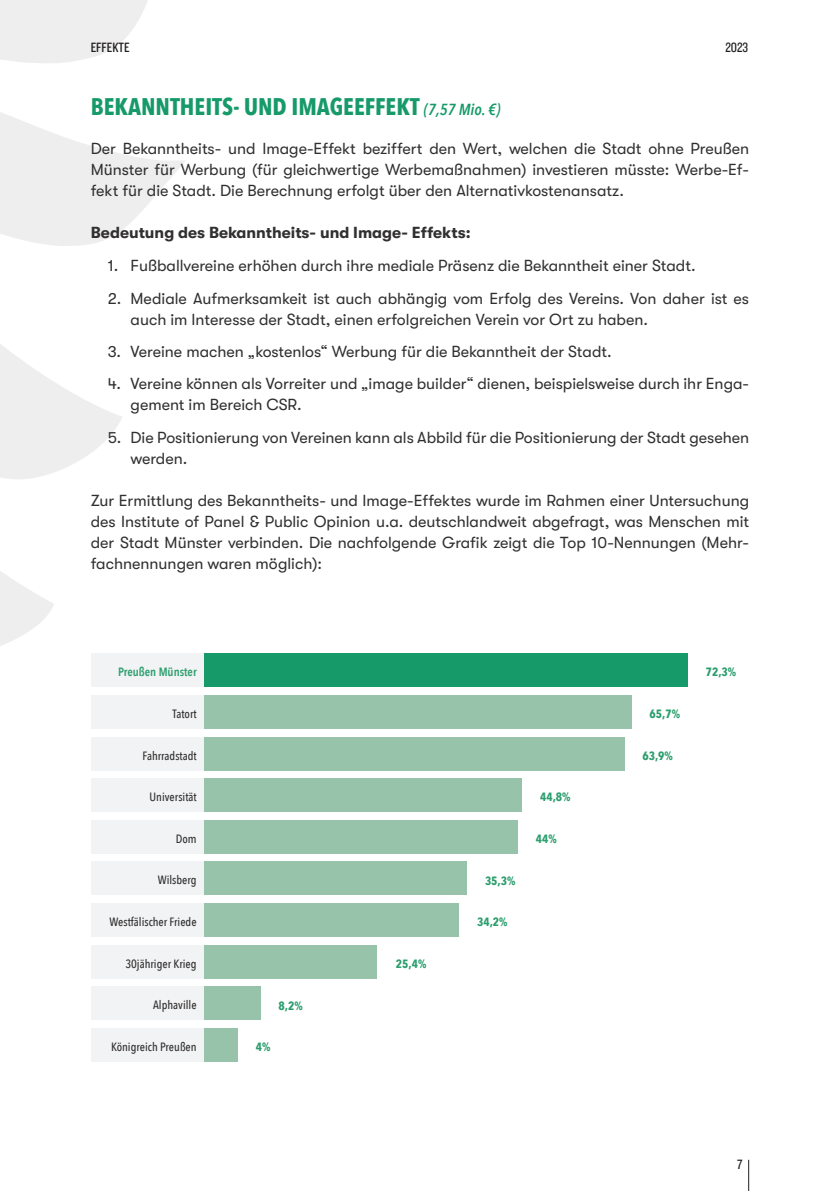
<style>
.page{position:relative;width:840px;height:1191px;background:#fff}
.page>*{position:absolute;margin:0;border:0;box-sizing:border-box;transform-origin:0 0}
.t1{font:700 24px "Avenir Next Condensed";color:#179a69}
.t2{font:16px/21px "GT Walsheim Pro";color:#312f30}
.t3{font:700 16px "GT Walsheim Pro";color:#312f30}
.t4{font:14px "Knockout HTF29 Junior Liteweight";color:#231f20}
.t5{font:500 12px "Avenir Next Condensed";color:#312f30}
.t6{font:700 12px "Avenir Next Condensed";color:#2c9e6e}
.t7{font:600 12px "Avenir Next Condensed";color:#2c9e6e}
.s1{font-weight:600;font-style:italic;font-size:16px}
</style>
<div class="page">
<svg style="left:0;top:0;width:186px;height:1062px"></svg>
<div style="left:91px;top:653px;width:113px;height:34px;background:#f2f3f4"></div>
<div style="left:91px;top:861px;width:113px;height:34px;background:#f2f3f4"></div>
<div style="left:204px;top:653px;width:483px;height:34px;background:#179a69"></div>
<div style="left:204px;top:861px;width:263px;height:34px;background:#96c3a9"></div>
<div style="left:91px;top:695px;width:113px;height:34px;background:#f2f3f4"></div>
<div style="left:91px;top:903px;width:113px;height:34px;background:#f2f3f4"></div>
<div style="left:91px;top:737px;width:113px;height:33px;background:#f2f3f4"></div>
<div style="left:91px;top:945px;width:113px;height:33px;background:#f2f3f4"></div>
<div style="left:91px;top:778px;width:113px;height:34px;background:#f2f3f4"></div>
<div style="left:91px;top:986px;width:113px;height:34px;background:#f2f3f4"></div>
<div style="left:91px;top:820px;width:113px;height:33px;background:#f2f3f4"></div>
<div style="left:91px;top:1028px;width:113px;height:33px;background:#f2f3f4"></div>
<div style="left:204px;top:695px;width:427px;height:34px;background:#96c3a9"></div>
<div style="left:204px;top:903px;width:255px;height:34px;background:#96c3a9"></div>
<div style="left:204px;top:737px;width:421px;height:33px;background:#96c3a9"></div>
<div style="left:204px;top:945px;width:173px;height:33px;background:#96c3a9"></div>
<div style="left:204px;top:778px;width:318px;height:34px;background:#96c3a9"></div>
<div style="left:204px;top:986px;width:56px;height:34px;background:#96c3a9"></div>
<div style="left:204px;top:820px;width:313px;height:33px;background:#96c3a9"></div>
<div style="left:204px;top:1028px;width:34px;height:33px;background:#96c3a9"></div>
<hr style="left:747px;top:1159px;width:1px;height:32px;background:#231f20">
<p class="t4" style="left:91px;top:40px;width:40px">EFFEKTE</p>
<h1 class="t1" style="left:91px;top:92px;width:411px">BEKANNTHEITS- UND IMAGEEFFEKT <span class="s1">(7,57 Mio. €)</span></h1>
<p class="t4" style="left:725px;top:40px;width:24px">2023</p>
<p class="t2" style="left:91px;top:138px;width:659px;text-align:justify">Der Bekanntheits- und Image-Effekt beziffert den Wert, welchen die Stadt ohne Preußen Münster für Werbung (für gleichwertige Werbemaßnahmen) investieren müsste: Werbe-Ef&shy;fekt für die Stadt. Die Berechnung erfolgt über den Alternativkostenansatz.</p>
<p class="t3" style="left:91px;top:224px;width:381px">Bedeutung des Bekanntheits- und Image- Effekts:</p>
<p class="t2" style="left:108px;top:255px;width:589px">1. Fußballvereine erhöhen durch ihre mediale Präsenz die Bekanntheit einer Stadt.</p>
<p class="t2" style="left:130px;top:288px;width:619px;text-indent:-23px">2. Mediale Aufmerksamkeit ist auch abhängig vom Erfolg des Vereins. Von daher ist es auch im Interesse der Stadt, einen erfolgreichen Verein vor Ort zu haben.</p>
<p class="t2" style="left:108px;top:341px;width:505px">3. Vereine machen „kostenlos“ Werbung für die Bekanntheit der Stadt.</p>
<p class="t2" style="left:130px;top:373px;width:619px;text-indent:-23px">4. Vereine können als Vorreiter und „image builder“ dienen, beispielsweise durch ihr Enga&shy;gement im Bereich CSR.</p>
<p class="t2" style="left:130px;top:427px;width:619px;text-indent:-23px">5. Die Positionierung von Vereinen kann als Abbild für die Positionierung der Stadt gesehen werden.</p>
<p class="t2" style="left:91px;top:490px;width:659px;text-align:justify">Zur Ermittlung des Bekanntheits- und Image-Effektes wurde im Rahmen einer Untersuchung des Institute of Panel &amp; Public Opinion u.a. deutschlandweit abgefragt, was Menschen mit der Stadt Münster verbinden. Die nachfolgende Grafik zeigt die Top 10-Nennungen (Mehr&shy;fachnennungen waren möglich):</p>
<p class="t7" style="left:118px;top:662px;width:80px">Preußen Münster</p>
<p class="t6" style="left:705px;top:665px;width:32px">72,3%</p>
<p class="t5" style="left:172px;top:706px;width:26px">Tatort</p>
<p class="t6" style="left:649px;top:706px;width:32px">65,7%</p>
<p class="t5" style="left:142px;top:748px;width:56px">Fahrradstadt</p>
<p class="t6" style="left:642px;top:748px;width:32px">63,9%</p>
<p class="t5" style="left:149px;top:790px;width:49px">Universität</p>
<p class="t6" style="left:539px;top:789px;width:32px">44,8%</p>
<p class="t5" style="left:176px;top:831px;width:22px">Dom</p>
<p class="t6" style="left:535px;top:831px;width:22px">44%</p>
<p class="t5" style="left:158px;top:873px;width:40px">Wilsberg</p>
<p class="t6" style="left:484px;top:873px;width:32px">35,3%</p>
<p class="t5" style="left:109px;top:914px;width:89px">Westfälischer Friede</p>
<p class="t6" style="left:477px;top:914px;width:32px">34,2%</p>
<p class="t5" style="left:125px;top:956px;width:73px">30jähriger Krieg</p>
<p class="t6" style="left:396px;top:956px;width:32px">25,4%</p>
<p class="t5" style="left:153px;top:997px;width:45px">Alphaville</p>
<p class="t6" style="left:278px;top:998px;width:26px">8,2%</p>
<p class="t5" style="left:111px;top:1039px;width:87px">Königreich Preußen</p>
<p class="t6" style="left:256px;top:1039px;width:16px">4%</p>
<p class="t4" style="left:736px;top:1157px;width:7px">7</p>
</div>
